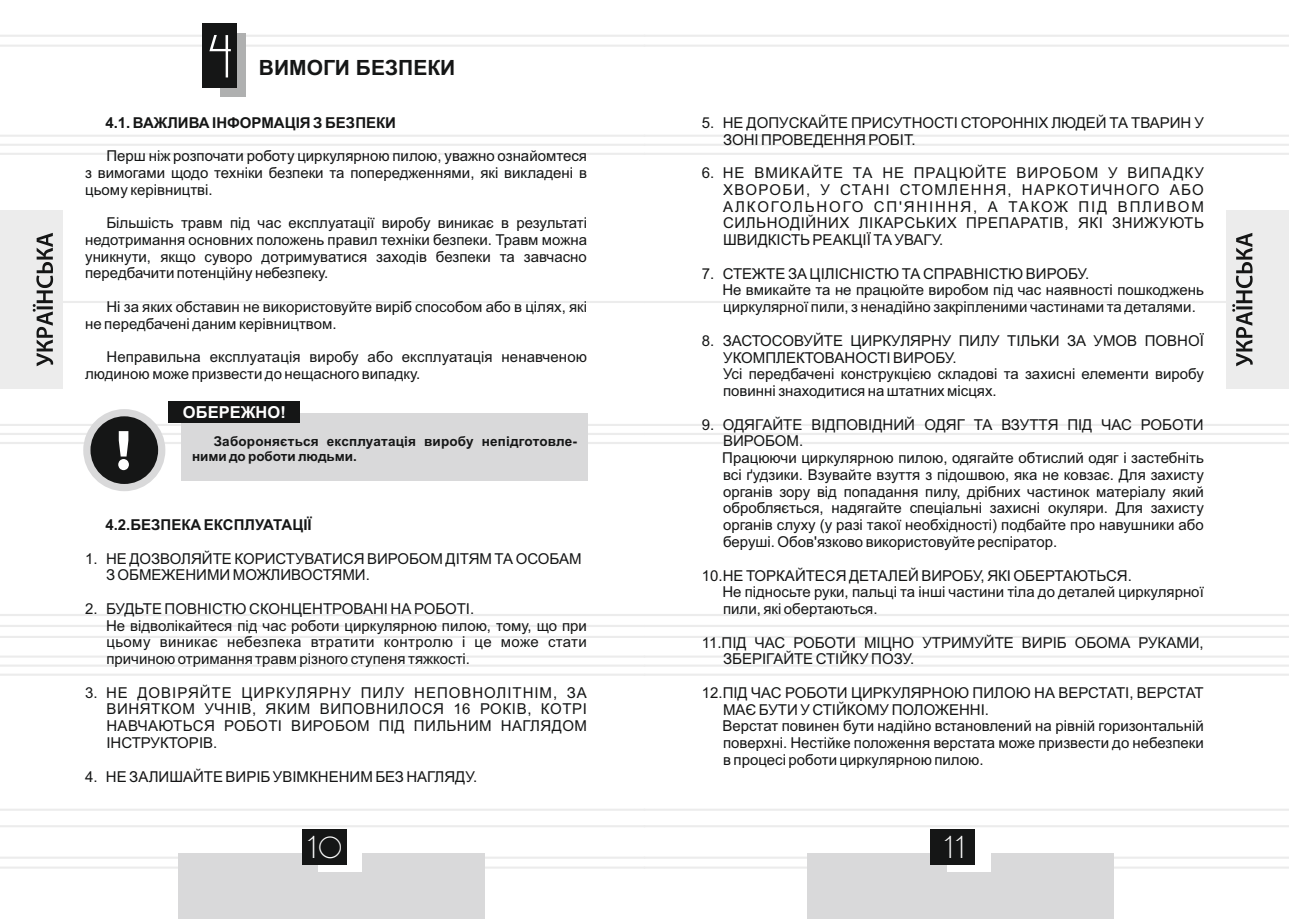
<style>
.page{position:relative;width:1289px;height:919px;background:#fff}
.page>*{position:absolute;margin:0;border:0;box-sizing:border-box;transform-origin:0 0}
.t1{font:52.5px "DS Standart Cyr";color:#fff}
.t2{font:26.25px "DS Standart Cyr";color:#fff}
.t3{font:700 21px "Arial";color:#151616}
.t4{font:700 16.5px "Arial";color:#fff}
.t5{font:15px/16.8px "Arial";color:#151616}
.t6{font:700 15px "Arial";color:#151616}
.t7{font:700 13.5px/15.1px "Arial";letter-spacing:.015em;color:#151616}
</style>
<div class="page">
<hr style="left:644px;top:135px;width:644px;height:2px;background:#ececec">
<hr style="left:644px;top:153px;width:644px;height:2px;background:#ececec">
<hr style="left:644px;top:424px;width:644px;height:2px;background:#ececec">
<hr style="left:644px;top:614px;width:644px;height:2px;background:#ececec">
<hr style="left:644px;top:635px;width:644px;height:3px;background:#ececec">
<hr style="left:644px;top:655px;width:644px;height:2px;background:#ececec">
<hr style="left:644px;top:673px;width:644px;height:2px;background:#ececec">
<hr style="left:644px;top:856px;width:644px;height:2px;background:#ececec">
<hr style="left:644px;top:866px;width:644px;height:2px;background:#ececec">
<hr style="left:644px;top:35px;width:644px;height:2px;background:#ececec">
<hr style="left:644px;top:45px;width:644px;height:2px;background:#ececec">
<hr style="left:644px;top:808px;width:644px;height:2px;background:#ececec">
<hr style="left:644px;top:825px;width:644px;height:2px;background:#ececec">
<hr style="left:644px;top:301px;width:644px;height:2px;background:#ececec">
<hr style="left:0;top:135px;width:644px;height:2px;background:#ececec">
<hr style="left:0;top:144px;width:1288px;height:2px;background:#ececec">
<hr style="left:0;top:153px;width:644px;height:2px;background:#ececec">
<hr style="left:0;top:424px;width:644px;height:2px;background:#ececec">
<hr style="left:0;top:614px;width:644px;height:2px;background:#ececec">
<hr style="left:0;top:625px;width:1288px;height:2px;background:#ececec">
<hr style="left:0;top:635px;width:644px;height:3px;background:#ececec">
<hr style="left:0;top:655px;width:644px;height:2px;background:#ececec">
<hr style="left:0;top:664px;width:1288px;height:3px;background:#f1f1f1">
<hr style="left:0;top:673px;width:644px;height:2px;background:#ececec">
<hr style="left:0;top:856px;width:644px;height:2px;background:#ececec">
<hr style="left:0;top:866px;width:644px;height:2px;background:#ececec">
<hr style="left:0;top:35px;width:644px;height:2px;background:#ececec">
<hr style="left:0;top:45px;width:644px;height:2px;background:#ececec">
<hr style="left:0;top:808px;width:644px;height:2px;background:#ececec">
<hr style="left:0;top:825px;width:644px;height:2px;background:#ececec">
<hr style="left:0;top:301px;width:644px;height:2px;background:#ececec">
<div style="left:178px;top:853px;width:307px;height:65px;background:#d9d9da"></div>
<div style="left:318px;top:832px;width:44px;height:39px;background:#fff"></div>
<div style="left:301px;top:829px;width:45px;height:36px;background:#151616"></div>
<div style="left:0;top:210px;width:62px;height:179px;background:#ececec"></div>
<svg style="left:33px;top:233px;width:20px;height:133px"></svg>
<div style="left:807px;top:853px;width:306px;height:65px;background:#d9d9da"></div>
<div style="left:946px;top:832px;width:44px;height:39px;background:#fff"></div>
<div style="left:930px;top:829px;width:45px;height:36px;background:#151616"></div>
<div style="left:1226px;top:210px;width:62px;height:179px;background:#ececec"></div>
<svg style="left:1232px;top:233px;width:20px;height:133px"></svg>
<div style="left:83px;top:409px;width:82px;height:82px;border:14px solid #d9d9da;border-radius:50%"></div>
<div style="left:90px;top:416px;width:68px;height:68px;background:#151616;border-radius:50%"></div>
<svg style="left:0;top:431px;width:1288px;height:39px"></svg>
<div style="left:181px;top:413px;width:406px;height:67px;background:#d9d9da"></div>
<div style="left:168px;top:401px;width:131px;height:22px;background:#151616"></div>
<div style="left:220px;top:33px;width:26px;height:64px;background:#afb0b0"></div>
<div style="left:203px;top:23px;width:34px;height:65px;background:#151616"></div>
<h1 class="t1" style="left:208px;top:35px;width:25px">4</h1>
<h3 class="t3" style="left:259px;top:59px;width:198px">ВИМОГИ БЕЗПЕКИ</h3>
<p class="t6" style="left:105px;top:117px;width:292px">4.1. ВАЖЛИВА ІНФОРМАЦІЯ З БЕЗПЕКИ</p>
<p class="t5" style="left:85px;top:149px;width:503px;text-align:justify;text-indent:21px">Перш ніж розпочати роботу циркулярною пилою, уважно ознайомтеся з вимогами щодо техніки безпеки та попередженнями, які викладені в цьому керівництві.</p>
<p class="t5" style="left:85px;top:216px;width:503px;text-align:justify;text-indent:21px">Більшість травм під час експлуатації виробу виникає в результаті недотримання основних положень правил техніки безпеки. Травм можна уникнути, якщо суворо дотримуватися заходів безпеки та завчасно передбачити потенційну небезпеку.</p>
<p class="t5" style="left:85px;top:300px;width:503px;text-indent:21px">Ні за яких обставин не використовуйте виріб способом або в цілях, які не передбачені даним керівництвом.</p>
<p class="t5" style="left:85px;top:350px;width:503px;text-indent:21px">Неправильна експлуатація виробу або експлуатація ненавченою людиною може призвести до нещасного випадку.</p>
<p class="t4" style="left:183px;top:406px;width:104px">ОБЕРЕЖНО!</p>
<p class="t7" style="left:192px;top:435px;width:386px;text-indent:22px">Забороняється експлуатація виробу непідготовле&shy;ними до роботи людьми.</p>
<p class="t6" style="left:105px;top:519px;width:208px">4.2.БЕЗПЕКА ЕКСПЛУАТАЦІЇ</p>
<p class="t5" style="left:106px;top:551px;width:477px;text-indent:-21px">1. НЕ ДОЗВОЛЯЙТЕ КОРИСТУВАТИСЯ ВИРОБОМ ДІТЯМ ТА ОСОБАМ<br>З ОБМЕЖЕНИМИ МОЖЛИВОСТЯМИ.</p>
<p class="t5" style="left:106px;top:601px;width:482px;text-indent:-21px">2. БУДЬТЕ ПОВНІСТЮ СКОНЦЕНТРОВАНІ НА РОБОТІ.<br>Не відволікайтеся під час роботи циркулярною пилою, тому, що при цьому виникає небезпека втратити контролю і це може стати причиною отримання травм різного ступеня тяжкості.</p>
<p class="t5" style="left:106px;top:685px;width:482px;text-align:justify;text-indent:-21px">3. НЕ ДОВІРЯЙТЕ ЦИРКУЛЯРНУ ПИЛУ НЕПОВНОЛІТНІМ, ЗА ВИНЯТКОМ УЧНІВ, ЯКИМ ВИПОВНИЛОСЯ 16 РОКІВ, КОТРІ НАВЧАЮТЬСЯ РОБОТІ ВИРОБОМ ПІД ПИЛЬНИМ НАГЛЯДОМ ІНСТРУКТОРІВ.</p>
<p class="t5" style="left:85px;top:769px;width:394px">4. НЕ ЗАЛИШАЙТЕ ВИРІБ УВІМКНЕНИМ БЕЗ НАГЛЯДУ.</p>
<p class="t5" style="left:723px;top:115px;width:482px;text-indent:-21px">5. НЕ ДОПУСКАЙТЕ ПРИСУТНОСТІ СТОРОННІХ ЛЮДЕЙ ТА ТВАРИН У<br>ЗОНІ ПРОВЕДЕННЯ РОБІТ.</p>
<p class="t5" style="left:723px;top:166px;width:482px;text-align:justify;text-indent:-21px">6. НЕ ВМИКАЙТЕ ТА НЕ ПРАЦЮЙТЕ ВИРОБОМ У ВИПАДКУ ХВОРОБИ, У СТАНІ СТОМЛЕННЯ, НАРКОТИЧНОГО АБО АЛКОГОЛЬНОГО СП'ЯНІННЯ, А ТАКОЖ ПІД ВПЛИВОМ СИЛЬНОДІЙНИХ ЛІКАРСЬКИХ ПРЕПАРАТІВ, ЯКІ ЗНИЖУЮТЬ ШВИДКІСТЬ РЕАКЦІЇ ТА УВАГУ.</p>
<p class="t5" style="left:722px;top:266px;width:483px;text-indent:-21px">7. СТЕЖТЕ ЗА ЦІЛІСНІСТЮ ТА СПРАВНІСТЮ ВИРОБУ.<br>Не вмикайте та не працюйте виробом під час наявності пошкоджень циркулярної пили, з ненадійно закріпленими частинами та деталями.</p>
<p class="t5" style="left:723px;top:333px;width:482px;text-indent:-21px">8. ЗАСТОСОВУЙТЕ ЦИРКУЛЯРНУ ПИЛУ ТІЛЬКИ ЗА УМОВ ПОВНОЇ УКОМПЛЕКТОВАНОСТІ ВИРОБУ.<br>Усі передбачені конструкцією складові та захисні елементи виробу повинні знаходитися на штатних місцях.</p>
<p class="t5" style="left:722px;top:417px;width:483px;text-indent:-20px">9. ОДЯГАЙТЕ ВІДПОВІДНИЙ ОДЯГ ТА ВЗУТТЯ ПІД ЧАС РОБОТИ ВИРОБОМ.<br>Працюючи циркулярною пилою, одягайте обтислий одяг і застебніть всі ґудзики. Взувайте взуття з підошвою, яка не ковзає. Для захисту органів зору від попадання пилу, дрібних частинок матеріалу який обробляється, надягайте спеціальні захисні окуляри. Для захисту органів слуху (у разі такої необхідності) подбайте про навушники або беруші. Обов'язково використовуйте респіратор.</p>
<p class="t5" style="left:722px;top:568px;width:483px;text-indent:-21px">10.НЕ ТОРКАЙТЕСЯ ДЕТАЛЕЙ ВИРОБУ, ЯКІ ОБЕРТАЮТЬСЯ.<br>Не підносьте руки, пальці та інші частини тіла до деталей циркулярної пили, які обертаються.</p>
<p class="t5" style="left:723px;top:635px;width:482px;text-indent:-21px">11.ПІД ЧАС РОБОТИ МІЦНО УТРИМУЙТЕ ВИРІБ ОБОМА РУКАМИ,<br>ЗБЕРІГАЙТЕ СТІЙКУ ПОЗУ.</p>
<p class="t5" style="left:722px;top:685px;width:483px;text-indent:-21px">12.ПІД ЧАС РОБОТИ ЦИРКУЛЯРНОЮ ПИЛОЮ НА ВЕРСТАТІ, ВЕРСТАТ МАЄ БУТИ У СТІЙКОМУ ПОЛОЖЕННІ.<br>Верстат повинен бути надійно встановлений на рівній горизонтальній поверхні. Нестійке положення верстата може призвести до небезпеки в процесі роботи циркулярною пилою.</p>
<h2 class="t2" style="left:307px;top:836px;width:36px">10</h2>
<h2 class="t2" style="left:944px;top:836px;width:20px">11</h2>
</div>
